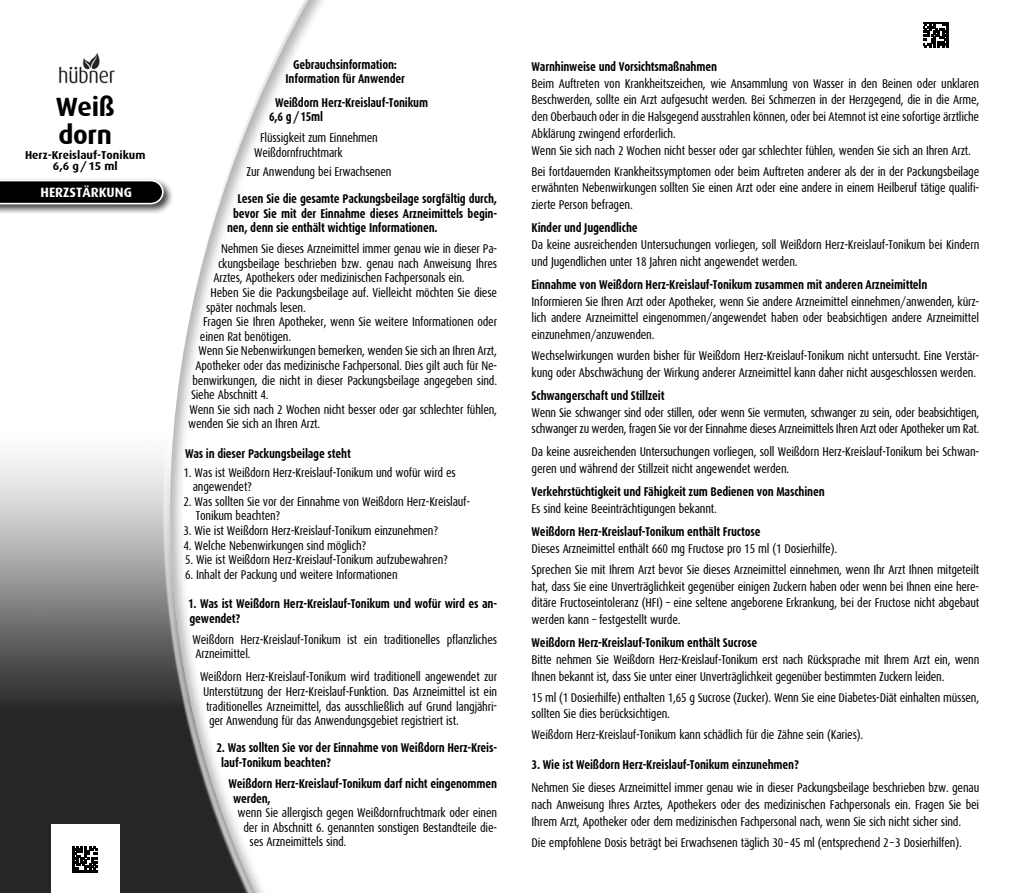
<style>
.page{position:relative;width:1021px;height:893px;background:#fff}
.page>*{position:absolute;margin:0;border:0;box-sizing:border-box;transform-origin:0 0}
.t1{font:700 26.4px/27.9px "Dax";letter-spacing:-.015em;color:#000}
.t2{font:700 13.5px "Dax";color:#fff}
.t3{font:12.75px/16.8px "Dax Condensed";letter-spacing:-.015em;color:#000}
.t4{font:700 12.75px/14.5px "Dax Condensed";letter-spacing:-.015em;color:#000}
.t5{font:700 11.4px/11.2px "Dax";color:#000;text-align:center}
</style>
<div class="page">
<img style="left:0;top:0;width:309px;height:893px">
<img style="left:45px;top:46px;width:82px;height:48px">
<div style="left:0;top:177px;width:174px;height:38px;background:#000;opacity:.75"></div>
<svg style="left:0;top:180px;width:164px;height:24px"></svg>
<div style="left:51px;top:825px;width:68px;height:68px;background:#fff"></div>
<svg style="left:72px;top:846px;width:26px;height:26px"></svg>
<svg style="left:923px;top:22px;width:25px;height:25px"></svg>
<h1 class="t1" style="left:56px;top:93px;width:60px">Weiß dorn</h1>
<p class="t5" style="left:25px;top:150px;width:122px">Herz-Kreislauf-Tonikum<br>6,6 g/15 ml</p>
<p class="t2" style="left:41px;top:185px;width:93px">HERZSTÄRKUNG</p>
<p class="t4" style="left:285px;top:57px;width:121px;text-align:center">Gebrauchsinformation:<br>Information für Anwender</p>
<p class="t4" style="left:269px;top:95px;width:160px;text-indent:6px">Weißdorn Herz-Kreislauf-Tonikum<br>6,6 g/15ml</p>
<p class="t3" style="left:254px;top:131px;width:125px;line-height:14.5px;text-indent:6px">Flüssigkeit zum Einnehmen<br>Weißdornfruchtmark</p>
<p class="t3" style="left:246px;top:163px;width:146px">Zur Anwendung bei Erwachsenen</p>
<p class="t4" style="left:237px;top:191px;width:261px">Lesen Sie die gesamte Packungsbeilage sorgfältig durch,</p>
<p class="t4" style="left:233px;top:206px;width:265px">bevor Sie mit der Einnahme dieses Arzneimittels begin-</p>
<p class="t4" style="left:227px;top:221px;width:212px">nen, denn sie enthält wichtige Informationen.</p>
<p class="t3" style="left:221px;top:240px;width:277px">Nehmen Sie dieses Arzneimittel immer genau wie in dieser Pa-</p>
<p class="t3" style="left:218px;top:255px;width:281px">ckungsbeilage beschrieben bzw. genau nach Anweisung Ihres</p>
<p class="t3" style="left:213px;top:270px;width:253px">Arztes, Apothekers oder medizinischen Fachpersonals ein.</p>
<p class="t3" style="left:210px;top:284px;width:288px">Heben Sie die Packungsbeilage auf. Vielleicht möchten Sie diese</p>
<p class="t3" style="left:206px;top:299px;width:101px">später nochmals lesen.</p>
<p class="t3" style="left:203px;top:314px;width:296px">Fragen Sie Ihren Apotheker, wenn Sie weitere Informationen oder</p>
<p class="t3" style="left:200px;top:328px;width:93px">einen Rat benötigen.</p>
<p class="t3" style="left:198px;top:343px;width:300px">Wenn Sie Nebenwirkungen bemerken, wenden Sie sich an Ihren Arzt,</p>
<p class="t3" style="left:195px;top:357px;width:303px">Apotheker oder das medizinische Fachpersonal. Dies gilt auch für Ne-</p>
<p class="t3" style="left:192px;top:372px;width:306px">benwirkungen, die nicht in dieser Packungsbeilage angegeben sind.</p>
<p class="t3" style="left:191px;top:387px;width:79px">Siehe Abschnitt 4.</p>
<p class="t3" style="left:189px;top:401px;width:309px">Wenn Sie sich nach 2 Wochen nicht besser oder gar schlechter fühlen,</p>
<p class="t3" style="left:188px;top:416px;width:134px">wenden Sie sich an Ihren Arzt.</p>
<p class="t4" style="left:185px;top:446px;width:167px">Was in dieser Packungsbeilage steht</p>
<p class="t3" style="left:193px;top:465px;width:265px;line-height:14.5px;text-indent:-9px">1. Was ist Weißdorn Herz-Kreislauf-Tonikum und wofür wird es angewendet?</p>
<p class="t3" style="left:196px;top:494px;width:276px;line-height:14.5px;text-indent:-12px">2. Was sollten Sie vor der Einnahme von Weißdorn Herz-Kreislauf-<br>Tonikum beachten?</p>
<p class="t3" style="left:183px;top:522px;width:256px">3. Wie ist Weißdorn Herz-Kreislauf-Tonikum einzunehmen?</p>
<p class="t3" style="left:183px;top:537px;width:184px">4. Welche Nebenwirkungen sind möglich?</p>
<p class="t3" style="left:185px;top:551px;width:264px">5. Wie ist Weißdorn Herz-Kreislauf-Tonikum aufzubewahren?</p>
<p class="t3" style="left:185px;top:566px;width:214px">6. Inhalt der Packung und weitere Informationen</p>
<p class="t4" style="left:188px;top:596px;width:310px">1. Was ist Weißdorn Herz-Kreislauf-Tonikum und wofür wird es an&shy;gewendet?</p>
<p class="t3" style="left:192px;top:632px;width:306px;line-height:14.5px">Weißdorn Herz-Kreislauf-Tonikum ist ein traditionelles pflanzliches<br>Arzneimittel.</p>
<p class="t3" style="left:200px;top:669px;width:298px">Weißdorn Herz-Kreislauf-Tonikum wird traditionell angewendet zur</p>
<p class="t3" style="left:203px;top:683px;width:296px">Unterstützung der Herz-Kreislauf-Funktion. Das Arzneimittel ist ein</p>
<p class="t3" style="left:206px;top:698px;width:292px">traditionelles Arzneimittel, das ausschließlich auf Grund langjähri-</p>
<p class="t3" style="left:209px;top:712px;width:251px">ger Anwendung für das Anwendungsgebiet registriert ist.</p>
<p class="t4" style="left:221px;top:741px;width:278px;text-indent:-5px">2. Was sollten Sie vor der Einnahme von Weißdorn Herz-Kreis&shy;lauf-Tonikum beachten?</p>
<p class="t4" style="left:233px;top:776px;width:265px;text-indent:-5px">Weißdorn Herz-Kreislauf-Tonikum darf nicht eingenommen werden,</p>
<p class="t3" style="left:237px;top:805px;width:261px">wenn Sie allergisch gegen Weißdornfruchtmark oder einen</p>
<p class="t3" style="left:243px;top:819px;width:255px">der in Abschnitt 6. genannten sonstigen Bestandteile die-</p>
<p class="t3" style="left:249px;top:834px;width:98px">ses Arzneimittels sind.</p>
<p class="t4" style="left:531px;top:59px;width:187px">Warnhinweise und Vorsichtsmaßnahmen</p>
<p class="t3" style="left:531px;top:75px;width:449px">Beim Auftreten von Krankheitszeichen, wie Ansammlung von Wasser in den Beinen oder unklaren Beschwerden, sollte ein Arzt aufgesucht werden. Bei Schmerzen in der Herzgegend, die in die Arme, den Oberbauch oder in die Halsgegend ausstrahlen können, oder bei Atemnot ist eine sofortige ärztliche Abklärung zwingend erforderlich.<br>Wenn Sie sich nach 2 Wochen nicht besser oder gar schlechter fühlen, wenden Sie sich an Ihren Arzt.</p>
<p class="t3" style="left:531px;top:163px;width:449px;text-align:justify">Bei fortdauernden Krankheitssymptomen oder beim Auftreten anderer als der in der Packungsbeilage erwähnten Nebenwirkungen sollten Sie einen Arzt oder eine andere in einem Heilberuf tätige qualifi&shy;zierte Person befragen.</p>
<p class="t4" style="left:531px;top:221px;width:108px">Kinder und Jugendliche</p>
<p class="t3" style="left:531px;top:236px;width:449px">Da keine ausreichenden Untersuchungen vorliegen, soll Weißdorn Herz-Kreislauf-Tonikum bei Kindern und Jugendlichen unter 18 Jahren nicht angewendet werden.</p>
<p class="t4" style="left:531px;top:277px;width:397px">Einnahme von Weißdorn Herz-Kreislauf-Tonikum zusammen mit anderen Arzneimitteln</p>
<p class="t3" style="left:531px;top:293px;width:449px;text-align:justify">Informieren Sie Ihren Arzt oder Apotheker, wenn Sie andere Arzneimittel einnehmen/anwenden, kürz&shy;lich andere Arzneimittel eingenommen/angewendet haben oder beabsichtigen andere Arzneimittel einzunehmen/anzuwenden.</p>
<p class="t3" style="left:531px;top:347px;width:449px">Wechselwirkungen wurden bisher für Weißdorn Herz-Kreislauf-Tonikum nicht untersucht. Eine Verstär&shy;kung oder Abschwächung der Wirkung anderer Arzneimittel kann daher nicht ausgeschlossen werden.</p>
<p class="t4" style="left:531px;top:388px;width:134px">Schwangerschaft und Stillzeit</p>
<p class="t3" style="left:531px;top:404px;width:449px">Wenn Sie schwanger sind oder stillen, oder wenn Sie vermuten, schwanger zu sein, oder beabsichtigen, schwanger zu werden, fragen Sie vor der Einnahme dieses Arzneimittels Ihren Arzt oder Apotheker um Rat.</p>
<p class="t3" style="left:531px;top:444px;width:449px">Da keine ausreichenden Untersuchungen vorliegen, soll Weißdorn Herz-Kreislauf-Tonikum bei Schwan&shy;geren und während der Stillzeit nicht angewendet werden.</p>
<p class="t4" style="left:531px;top:485px;width:295px">Verkehrstüchtigkeit und Fähigkeit zum Bedienen von Maschinen</p>
<p class="t3" style="left:531px;top:500px;width:187px">Es sind keine Beeinträchtigungen bekannt.</p>
<p class="t4" style="left:531px;top:525px;width:230px">Weißdorn Herz-Kreislauf-Tonikum enthält Fructose</p>
<p class="t3" style="left:531px;top:538px;width:449px;line-height:21px">Dieses Arzneimittel enthält 660 mg Fructose pro 15 ml (1 Dosierhilfe).<br>Sprechen Sie mit Ihrem Arzt bevor Sie dieses Arzneimittel einnehmen, wenn Ihr Arzt Ihnen mitgeteilt</p>
<p class="t3" style="left:531px;top:578px;width:449px;text-align:justify">hat, dass Sie eine Unverträglichkeit gegenüber einigen Zuckern haben oder wenn bei Ihnen eine here&shy;ditäre Fructoseintoleranz (HFI) – eine seltene angeborene Erkrankung, bei der Fructose nicht abgebaut werden kann – festgestellt wurde.</p>
<p class="t4" style="left:531px;top:636px;width:227px">Weißdorn Herz-Kreislauf-Tonikum enthält Sucrose</p>
<p class="t3" style="left:531px;top:651px;width:449px">Bitte nehmen Sie Weißdorn Herz-Kreislauf-Tonikum erst nach Rücksprache mit Ihrem Arzt ein, wenn<br>Ihnen bekannt ist, dass Sie unter einer Unverträglichkeit gegenüber bestimmten Zuckern leiden.</p>
<p class="t3" style="left:531px;top:689px;width:449px">15 ml (1 Dosierhilfe) enthalten 1,65 g Sucrose (Zucker). Wenn Sie eine Diabetes-Diät einhalten müssen, sollten Sie dies berücksichtigen.</p>
<p class="t3" style="left:531px;top:727px;width:333px">Weißdorn Herz-Kreislauf-Tonikum kann schädlich für die Zähne sein (Karies).</p>
<p class="t4" style="left:531px;top:757px;width:269px">3. Wie ist Weißdorn Herz-Kreislauf-Tonikum einzunehmen?</p>
<p class="t3" style="left:531px;top:779px;width:449px;text-align:justify">Nehmen Sie dieses Arzneimittel immer genau wie in dieser Packungsbeilage beschrieben bzw. genau nach Anweisung Ihres Arztes, Apothekers oder des medizinischen Fachpersonals ein. Fragen Sie bei Ihrem Arzt, Apotheker oder dem medizinischen Fachpersonal nach, wenn Sie sich nicht sicher sind.</p>
<p class="t3" style="left:531px;top:834px;width:431px">Die empfohlene Dosis beträgt bei Erwachsenen täglich 30–45 ml (entsprechend 2–3 Dosierhilfen).</p>
</div>
